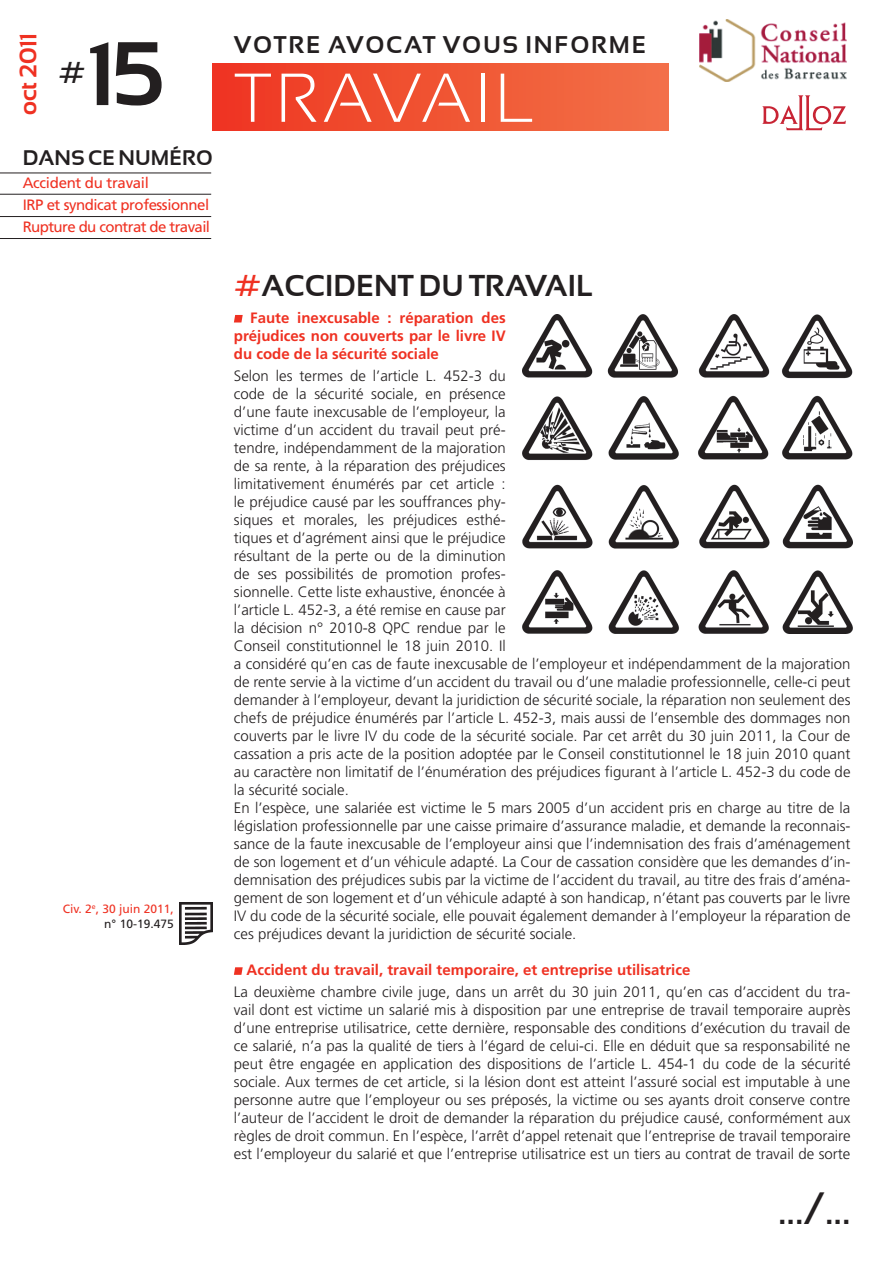
<style>
.page{position:relative;width:893px;height:1263px;background:#fff}
.page>*{position:absolute;margin:0;border:0;box-sizing:border-box;transform-origin:0 0}
.t1{font:700 90px "Sansation";color:#231f20}
.t2{font:300 69px "Sansation";letter-spacing:.08em;color:#fff}
.t3{font:45px "Sansation";color:#231f20}
.t4{font:700 30px "Sansation";color:#231f20}
.t5{font:700 24px "Sansation";letter-spacing:.07em;color:#231f20}
.t6{font:700 24px "Sansation";color:#ef3122}
.t7{font:700 21px "Sansation";color:#231f20}
.t8{font:300 15px/18px "Frutiger";color:#231f20}
.t9{font:700 15px/18px "Frutiger";color:#ef3122;text-align:justify}
.t10{font:15px/22.2px "Frutiger";letter-spacing:-.03em;color:#ef3122}
.t11{font:12px/14.4px "Frutiger";color:#ef3122;text-align:right}
.s1{color:#231f20}
.s2{color:#ef3122}
</style>
<div class="page">
<hr style="left:0;top:194px;width:211px;height:1px;background:#231f20">
<hr style="left:0;top:216px;width:211px;height:1px;background:#231f20">
<hr style="left:0;top:173px;width:211px;height:1px;background:#231f20">
<svg style="left:762px;top:95px;width:84px;height:35px"></svg>
<img style="left:699px;top:19px;width:148px;height:63px">
<svg style="left:234px;top:315px;width:9px;height:7px"></svg>
<svg style="left:234px;top:967px;width:9px;height:8px"></svg>
<div style="left:213px;top:64px;width:456px;height:66px;background:linear-gradient(to right,#ee3521,#f27248)"></div>
<hr style="left:0;top:238px;width:211px;height:1px;background:#231f20">
<img style="left:179px;top:902px;width:34px;height:42px">
<img style="left:523px;top:314px;width:329px;height:319px">
<h3 class="t6" style="left:15px;top:115px;width:83px;rotate:-90deg">OCT 2011</h3>
<h1 class="t1" style="left:86px;top:23px;width:79px">15</h1>
<h3 class="t4" style="left:58px;top:55px;width:29px">#</h3>
<h3 class="t7" style="left:23px;top:145px;width:192px">DANS CE NUMÉRO</h3>
<p class="t10" style="left:23px;top:171px;width:189px">Accident du travail<br>IRP et syndicat professionnel<br>Rupture du contrat de travail</p>
<p class="t11" style="left:63px;top:902px;width:113px">Civ. 2<sup>e</sup>, 30 juin 2011, <span class="s1">n° 10-19.475</span></p>
<h3 class="t5" style="left:234px;top:31px;width:414px">VOTRE AVOCAT VOUS INFORME</h3>
<h2 class="t2" style="left:235px;top:60px;width:302px">TRAVAIL</h2>
<h3 class="t4" style="left:234px;top:269px;width:50px"><span class="s2">#</span>ACC</h3>
<h3 class="t4" style="left:325px;top:269px;width:30px">IDEN</h3>
<h3 class="t4" style="left:398px;top:269px;width:197px">T DU TRAVAIL</h3>
<p class="t9" style="left:234px;top:308px;width:273px;text-indent:16px">Faute inexcusable : réparation des préjudices non couverts par le livre IV du code de la sécurité sociale</p>
<p class="t8" style="left:234px;top:367px;width:618px">Selon les termes de l’article L. 452-3 du<br>code de la sécurité sociale, en présence<br>d’une faute inexcusable de l’employeur, la<br>victime d’un accident du travail peut pré-<br>tendre, indépendamment de la majoration<br>de sa rente, à la réparation des préjudices<br>limitativement énumérés par cet article :<br>le préjudice causé par les souffrances phy-<br>siques et morales, les préjudices esthé-<br>tiques et d’agrément ainsi que le préjudice<br>résultant de la perte ou de la diminution<br>de ses possibilités de promotion profes-<br>sionnelle. Cette liste exhaustive, énoncée à<br>l’article L. 452-3, a été remise en cause par<br>la décision n° 2010-8 QPC rendue par le<br>Conseil constitutionnel le 18 juin 2010. Il<br>a considéré qu’en cas de faute inexcusable de l’employeur et indépendamment de la majoration de rente servie à la victime d’un accident du travail ou d’une maladie professionnelle, celle-ci peut demander à l’employeur, devant la juridiction de sécurité sociale, la réparation non seulement des chefs de préjudice énumérés par l’article L. 452-3, mais aussi de l’ensemble des dommages non couverts par le livre IV du code de la sécurité sociale. Par cet arrêt du 30 juin 2011, la Cour de cassation a pris acte de la position adoptée par le Conseil constitutionnel le 18 juin 2010 quant au caractère non limitatif de l’énumération des préjudices figurant à l’article L. 452-3 du code de la sécurité sociale.<br>En l’espèce, une salariée est victime le 5 mars 2005 d’un accident pris en charge au titre de la législation professionnelle par une caisse primaire d’assurance maladie, et demande la reconnais&shy;sance de la faute inexcusable de l’employeur ainsi que l’indemnisation des frais d’aménagement de son logement et d’un véhicule adapté. La Cour de cassation considère que les demandes d’in&shy;demnisation des préjudices subis par la victime de l’accident du travail, au titre des frais d’aména&shy;gement de son logement et d’un véhicule adapté à son handicap, n’étant pas couverts par le livre IV du code de la sécurité sociale, elle pouvait également demander à l’employeur la réparation de ces préjudices devant la juridiction de sécurité sociale.</p>
<p class="t9" style="left:247px;top:961px;width:445px">Accident du travail, travail temporaire, et entreprise utilisatrice</p>
<p class="t8" style="left:234px;top:983px;width:618px;text-align:justify">La deuxième chambre civile juge, dans un arrêt du 30 juin 2011, qu’en cas d’accident du tra&shy;vail dont est victime un salarié mis à disposition par une entreprise de travail temporaire auprès d’une entreprise utilisatrice, cette dernière, responsable des conditions d’exécution du travail de ce salarié, n’a pas la qualité de tiers à l’égard de celui-ci. Elle en déduit que sa responsabilité ne peut être engagée en application des dispositions de l’article L. 454-1 du code de la sécurité sociale. Aux termes de cet article, si la lésion dont est atteint l’assuré social est imputable à une personne autre que l’employeur ou ses préposés, la victime ou ses ayants droit conserve contre l’auteur de l’accident le droit de demander la réparation du préjudice causé, conformément aux règles de droit commun. En l’espèce, l’arrêt d’appel retenait que l’entreprise de travail temporaire est l’employeur du salarié et que l’entreprise utilisatrice est un tiers au contrat de travail de sorte</p>
<h3 class="t3" style="left:778px;top:1183px;width:74px">.../...</h3>
</div>
